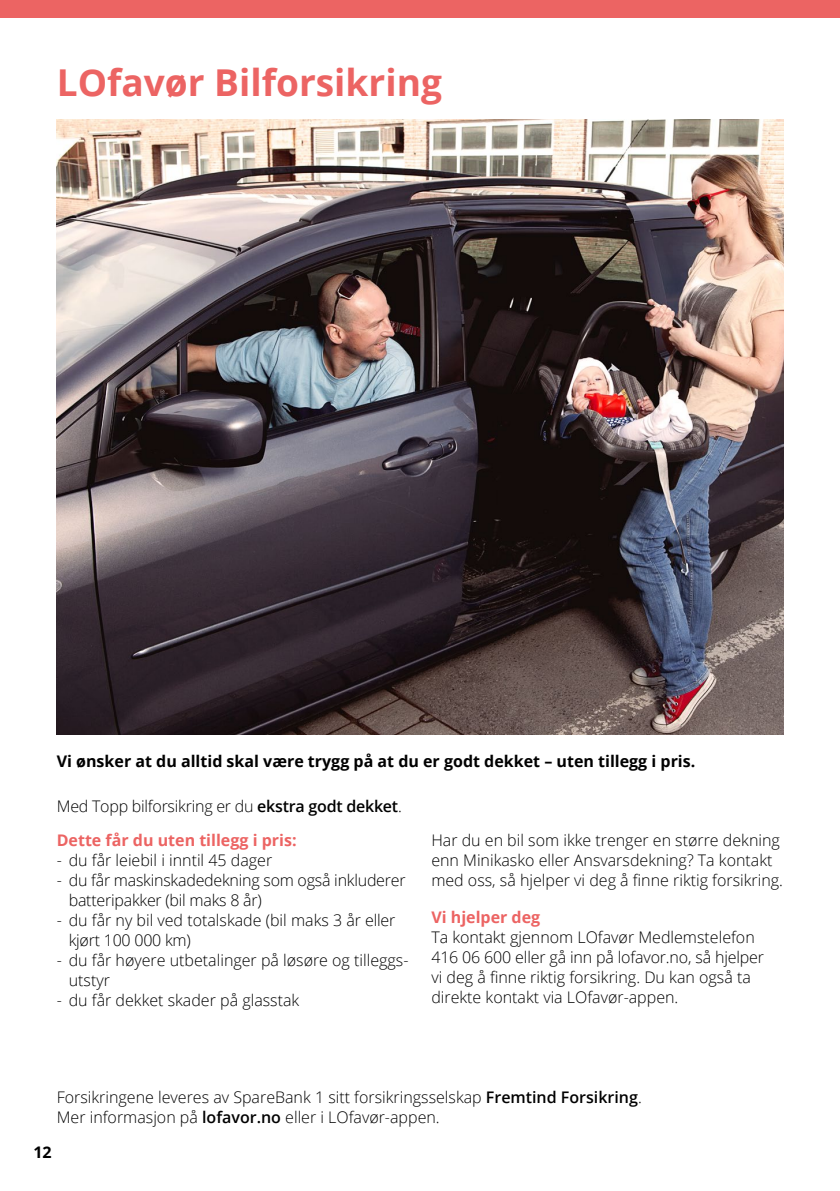
<style>
.page{position:relative;width:840px;height:1191px;background:#fff}
.page>*{position:absolute;margin:0;border:0;box-sizing:border-box;transform-origin:0 0}
.t1{font:700 37px "Open Sans";color:#ec6463}
.t2{font:300 16px/20px "Open Sans";color:#000}
.t3{font:700 16px/34.2px "Open Sans";color:#ec6463}
.t4{font:700 16px "Open Sans";color:#000}
.s1{font-weight:300;color:#000}
.s2{font-weight:600;color:#000}
.s3{font-weight:600}
</style>
<div class="page">
<div style="left:0;top:0;width:839px;height:17px;background:#ec6463"></div>
<img style="left:57px;top:119px;width:725px;height:615px">
<h1 class="t1" style="left:57px;top:57px;width:386px">LOfavør Bilforsikring</h1>
<p class="t4" style="left:57px;top:749px;width:639px">Vi ønsker at du alltid skal være trygg på at du er godt dekket – uten tillegg i pris.</p>
<p class="t3" style="left:57px;top:788px;width:346px"><span class="s1">Med Topp bilforsikring er du</span> <span class="s2">ekstra godt dekket</span><span class="s1">.<br></span>Dette får du uten tillegg i pris:</p>
<p class="t2" style="left:57px;top:850px;width:217px">- du får leiebil i inntil 45 dager</p>
<p class="t2" style="left:69px;top:870px;width:338px;text-indent:-12px">- du får maskinskadedekning som også inkluderer batteripakker (bil maks 8 år)</p>
<p class="t2" style="left:69px;top:910px;width:328px;text-indent:-12px">- du får ny bil ved totalskade (bil maks 3 år eller kjørt 100 000 km)</p>
<p class="t2" style="left:69px;top:950px;width:341px;text-indent:-12px">- du får høyere utbetalinger på løsøre og tilleggs&shy;utstyr</p>
<p class="t2" style="left:57px;top:990px;width:244px">- du får dekket skader på glasstak</p>
<p class="t2" style="left:431px;top:830px;width:353px">Har du en bil som ikke trenger en større dekning enn Minikasko eller Ansvarsdekning? Ta kontakt med oss, så hjelper vi deg å finne riktig forsikring.</p>
<p class="t3" style="left:431px;top:899px;width:110px">Vi hjelper deg</p>
<p class="t2" style="left:431px;top:927px;width:334px">Ta kontakt gjennom LOfavør Medlemstelefon 416 06 600 eller gå inn på lofavor.no, så hjelper vi deg å finne riktig forsikring. Du kan også ta direkte kontakt via LOfavør-appen.</p>
<p class="t2" style="left:57px;top:1086px;width:586px">Forsikringene leveres av SpareBank 1 sitt forsikringsselskap <span class="s3">Fremtind Forsikring</span>.<br>Mer informasjon på <span class="s3">lofavor.no</span> eller i LOfavør-appen.</p>
<p class="t4" style="left:33px;top:1140px;width:20px">12</p>
</div>
